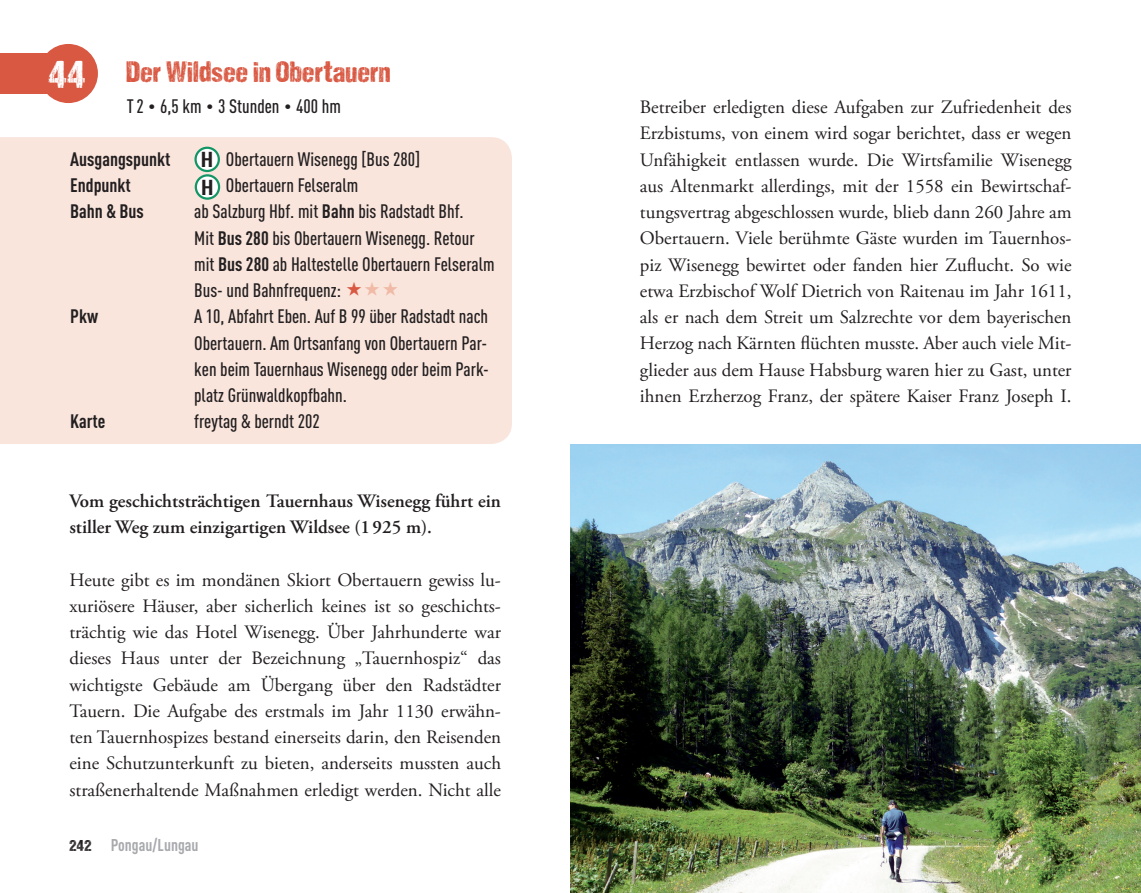
<style>
.page{position:relative;width:1141px;height:893px;background:#fff}
.page>*{position:absolute;margin:0;border:0;box-sizing:border-box;transform-origin:0 0}
.t1{font:900 38.85px "DCC Sharp Distress";color:#fff}
.t2{font:900 29.75px "DCC Sharp Distress";letter-spacing:.01em;color:#d95842}
.t3{font:700 21.35px/27.7px "DIN Cond";color:#231f20;scale:1.27 1}
.t4{font:500 19.25px/26.2px "DIN Cond";color:#231f20}
.t5{font:700 19.25px "DIN Cond";color:#231f20}
.t6{font:18.9px/26.2px "Adobe Garamond Pro";color:#231f20;text-align:justify}
.t7{font:600 18.9px/26.2px "Adobe Garamond Pro";color:#231f20}
.t8{font:700 16.8px "DIN Cond";color:#a8a9ad}
.s1{font-family:"Adobe Caslon Pro";font-weight:400;font-size:20.12px}
.s2{font-weight:700}
.s3{font-family:"DCC Sharp Distress";font-weight:900;font-size:15.75px;color:#231f20}
</style>
<div class="page">
<div style="left:39px;top:44px;width:59px;height:59px;background:#d95842;border-radius:50%"></div>
<div style="left:0;top:53px;width:55px;height:41px;background:#d95842"></div>
<div style="left:0;top:137px;width:512px;height:307px;background:#f9e5dc"></div>
<img style="left:570px;top:444px;width:571px;height:449px">
<div style="left:196px;top:148px;width:23px;height:23px;background:#fff;border-radius:50%"></div>
<div style="left:194px;top:147px;width:26px;height:25px;border:2px solid #139665;border-radius:50%"></div>
<div style="left:196px;top:175px;width:23px;height:24px;background:#fff;border-radius:50%"></div>
<div style="left:195px;top:174px;width:25px;height:26px;border:2px solid #139665;border-radius:50%"></div>
<svg style="left:347px;top:282px;width:51px;height:14px"></svg>
<p class="t1" style="left:48px;top:53px;width:39px">44</p>
<p class="t2" style="left:126px;top:55px;width:266px">Der Wildsee in Obertauern</p>
<p class="t4" style="left:127px;top:93px;width:215px">T2 <span class="s1">•</span> 6,5 km <span class="s1">•</span> 3 Stunden <span class="s1">•</span> 400 hm</p>
<p class="t6" style="left:640px;top:95px;width:433px">Betreiber erledigten diese Aufgaben zur Zufriedenheit des Erzbistums, von einem wird sogar berichtet, dass er wegen Unfähigkeit entlassen wurde. Die Wirtsfamilie Wisenegg aus Altenmarkt allerdings, mit der 1558 ein Bewirtschaf&shy;tungsvertrag abgeschlossen wurde, blieb dann 260 Jahre am Obertauern. Viele berühmte Gäste wurden im Tauernhos&shy;piz Wisenegg bewirtet oder fanden hier Zuflucht. So wie etwa Erzbischof Wolf Dietrich von Raitenau im Jahr 1611, als er nach dem Streit um Salzrechte vor dem bayerischen Herzog nach Kärnten flüchten musste. Aber auch viele Mit&shy;glieder aus dem Hause Habsburg waren hier zu Gast, unter ihnen Erzherzog Franz, der spätere Kaiser Franz Joseph I.</p>
<p class="t5" style="left:70px;top:147px;width:102px">Ausgangspunkt</p>
<p class="t4" style="left:226px;top:145px;width:196px">Obertauern Wisenegg [Bus 280]</p>
<p class="t5" style="left:70px;top:173px;width:62px">Endpunkt</p>
<p class="t4" style="left:226px;top:172px;width:134px">Obertauern Felseralm</p>
<p class="t5" style="left:70px;top:200px;width:75px">Bahn &amp; Bus</p>
<p class="t4" style="left:194px;top:198px;width:302px">ab Salzburg Hbf. mit <span class="s2">Bahn</span> bis Radstadt Bhf.<br>Mit <span class="s2">Bus 280</span> bis Obertauern Wisenegg. Retour mit <span class="s2">Bus 280</span> ab Haltestelle Obertauern Felseralm Bus- und Bahnfrequenz:</p>
<p class="t5" style="left:70px;top:305px;width:29px">Pkw</p>
<p class="t4" style="left:194px;top:303px;width:296px;text-align:justify">A 10, Abfahrt Eben. Auf B 99 über Radstadt nach Obertauern. Am Ortsanfang von Obertauern Par&shy;ken beim Tauernhaus Wisenegg oder beim Park&shy;platz Grünwaldkopfbahn.</p>
<p class="t5" style="left:70px;top:410px;width:37px">Karte</p>
<p class="t4" style="left:194px;top:408px;width:127px">freytag &amp; berndt 202</p>
<p class="t3" style="left:201px;top:145px;width:12px">H<br>H</p>
<p class="t7" style="left:69px;top:488px;width:433px">Vom geschichtsträchtigen Tauernhaus Wisenegg führt ein stiller Weg zum einzigartigen Wildsee (1925 m).</p>
<p class="t6" style="left:69px;top:567px;width:433px">Heute gibt es im mondänen Skiort Obertauern gewiss lu&shy;xuriösere Häuser, aber sicherlich keines ist so geschichts&shy;trächtig wie das Hotel Wisenegg. Über Jahrhunderte war dieses Haus unter der Bezeichnung „Tauernhospiz“ das wichtigste Gebäude am Übergang über den Radstädter Tauern. Die Aufgabe des erstmals im Jahr 1130 erwähn&shy;ten Tauernhospizes bestand einerseits darin, den Reisenden eine Schutzunterkunft zu bieten, anderseits mussten auch straßenerhaltende Maßnahmen erledigt werden. Nicht alle</p>
<p class="t8" style="left:69px;top:835px;width:131px"><span class="s3">242</span> Pongau/Lungau</p>
</div>
